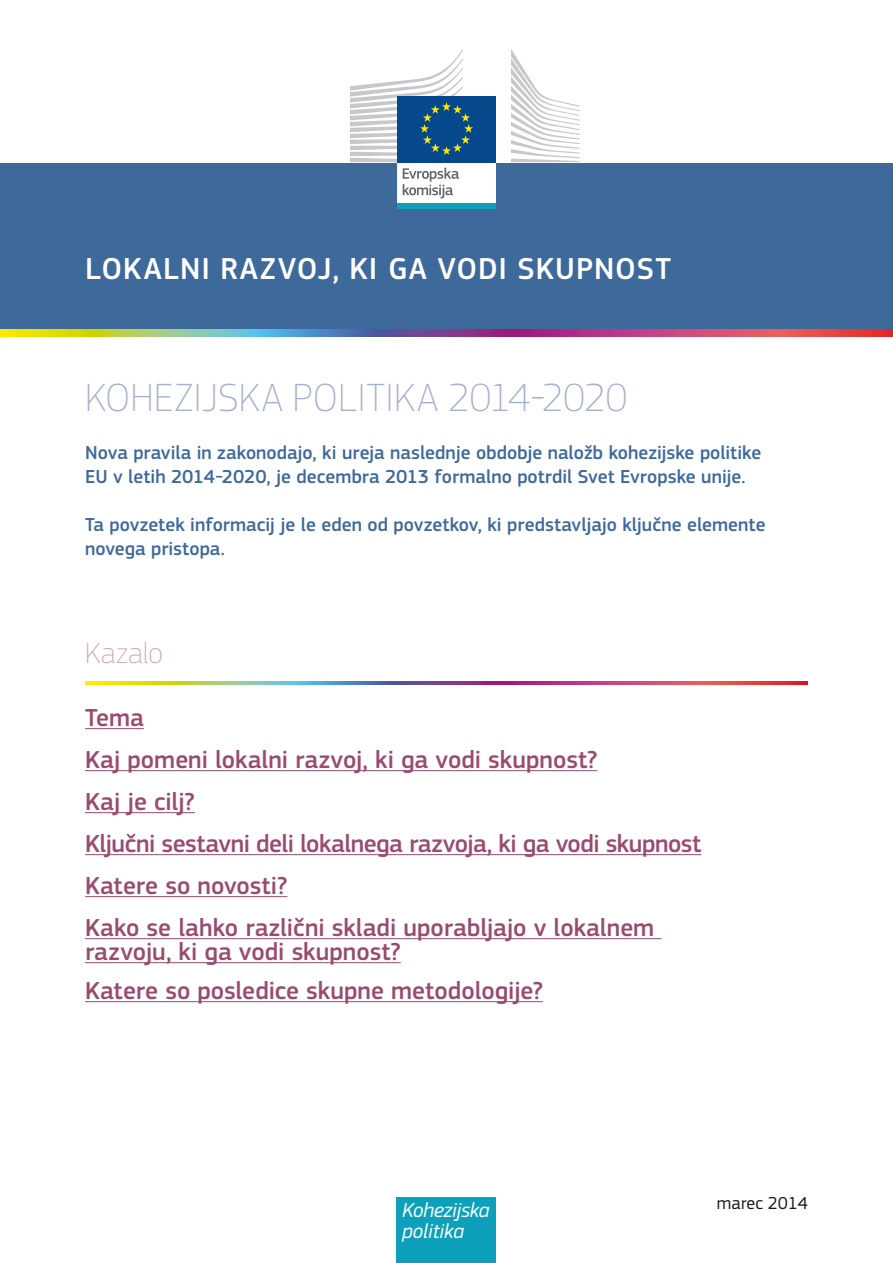
<style>
.page{position:relative;width:893px;height:1263px;background:#fff}
.page>*{position:absolute;margin:0;border:0;box-sizing:border-box;transform-origin:0 0}
.t1{font:100 40.95px "PF Square Sans Pro";color:#a6afcb}
.t2{font:500 31.5px "PF Square Sans Pro";letter-spacing:.035em;color:#fff}
.t3{font:100 30px "PF Square Sans Pro";letter-spacing:-.005em;color:#caa5b4}
.t4{font:500 25.5px/42px "PF Square Sans Pro";letter-spacing:-.005em;color:#994b70}
.t5{font:italic 21px/21px "PF Square Sans Pro";letter-spacing:-.02em;color:#fff}
.t6{font:500 19.5px/24px "PF Square Sans Pro";color:#3e699b}
.t7{font:18px "PF Square Sans Pro";color:#1b181c}
</style>
<div class="page">
<div style="left:0;top:162px;width:893px;height:175px;background:#3e699b"></div>
<svg style="left:0;top:330px;width:893px;height:7px;background:#a87377"></svg>
<svg style="left:85px;top:682px;width:723px;height:2px"></svg>
<hr style="left:85px;top:728px;width:59px;height:1px;background:#994b70">
<hr style="left:85px;top:770px;width:512px;height:1px;background:#994b70">
<hr style="left:85px;top:812px;width:110px;height:1px;background:#994b70">
<hr style="left:85px;top:854px;width:616px;height:1px;background:#994b70">
<hr style="left:85px;top:896px;width:202px;height:1px;background:#994b70">
<hr style="left:85px;top:938px;width:576px;height:1px;background:#994b70">
<hr style="left:85px;top:962px;width:316px;height:1px;background:#994b70">
<hr style="left:85px;top:1001px;width:458px;height:1px;background:#994b70">
<svg style="left:303px;top:162px;width:323px;height:47px"></svg>
<div style="left:397px;top:160px;width:99px;height:44px;background:#fff"></div>
<svg style="left:511px;top:49px;width:69px;height:113px"></svg>
<div style="left:397px;top:96px;width:99px;height:66px;background:#06488c"></div>
<svg style="left:350px;top:49px;width:123px;height:113px"></svg>
<div style="left:397px;top:203px;width:99px;height:5px;background:#0da0bb"></div>
<svg style="left:403px;top:168px;width:56px;height:31px"></svg>
<div style="left:397px;top:1197px;width:99px;height:66px;background:#0da0bb"></div>
<p class="t2" style="left:85px;top:250px;width:587px">LOKALNI RAZVOJ, KI GA VODI SKUPNOST</p>
<h1 class="t1" style="left:85px;top:374px;width:544px">KOHEZIJSKA POLITIKA 2014-2020</h1>
<p class="t6" style="left:85px;top:441px;width:678px">Nova pravila in zakonodajo, ki ureja naslednje obdobje naložb kohezijske politike<br>EU v letih 2014-2020, je decembra 2013 formalno potrdil Svet Evropske unije.</p>
<p class="t6" style="left:85px;top:513px;width:682px">Ta povzetek informacij je le eden od povzetkov, ki predstavljajo ključne elemente novega pristopa.</p>
<p class="t3" style="left:85px;top:636px;width:79px">Kazalo</p>
<p class="t4" style="left:85px;top:697px;width:618px">Tema<br>Kaj pomeni lokalni razvoj, ki ga vodi skupnost?<br>Kaj je cilj?<br>Ključni sestavni deli lokalnega razvoja, ki ga vodi skupnost<br>Katere so novosti?<br>Kako se lahko različni skladi uporabljajo v lokalnem</p>
<p class="t4" style="left:85px;top:933px;width:459px;line-height:39px">razvoju, ki ga vodi skupnost?<br>Katere so posledice skupne metodologije?</p>
<p class="t5" style="left:402px;top:1200px;width:89px">Kohezijska politika</p>
<p class="t7" style="left:717px;top:1193px;width:93px">marec 2014</p>
</div>
